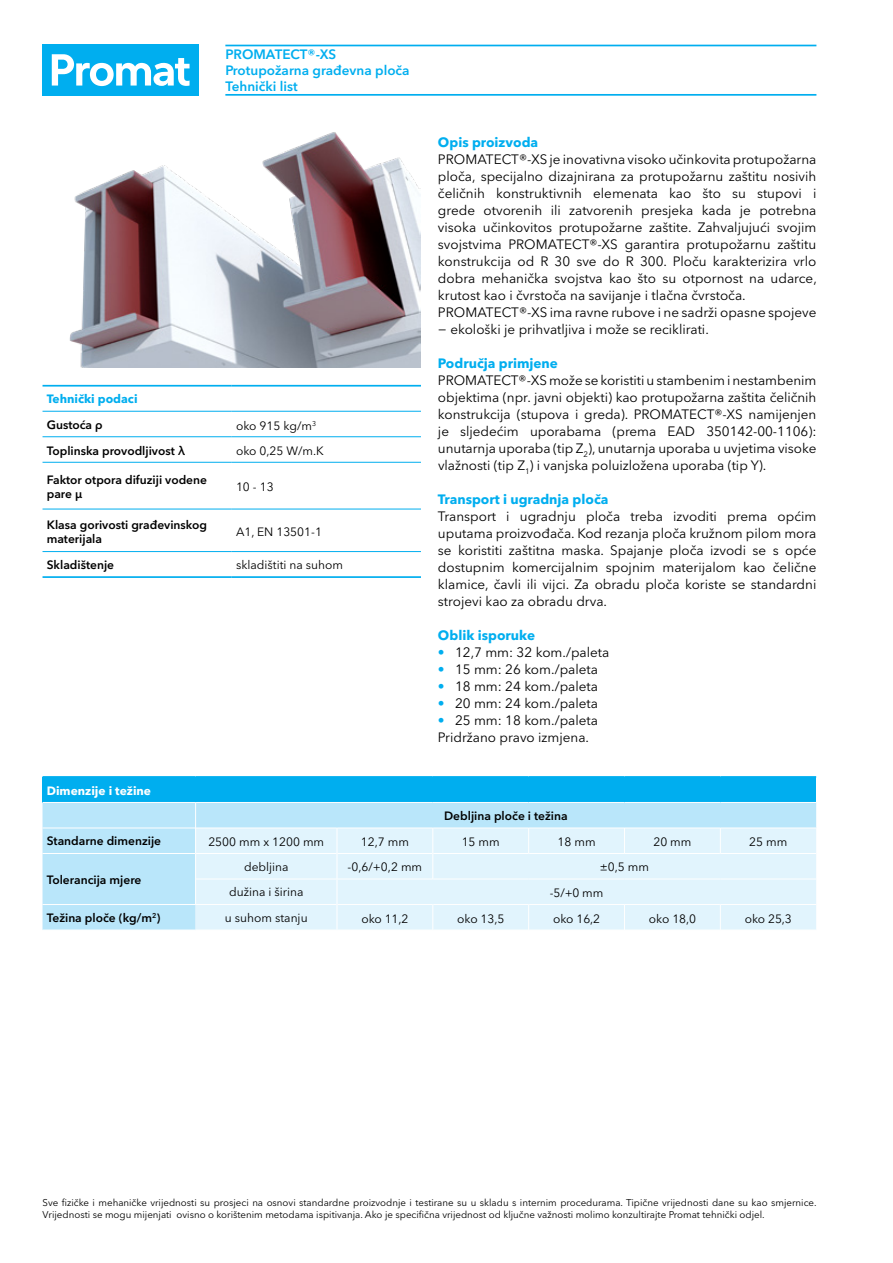
<style>
.page{position:relative;width:893px;height:1263px;background:#fff}
.page>*{position:absolute;margin:0;border:0;box-sizing:border-box;transform-origin:0 0}
.t1{font:13.5px/17px "Avenir Next W1 G";color:#000}
.t2{font:700 13.5px "Avenir Next W1 G";color:#00aeef}
.t3{font:600 13.5px/15.9px "Avenir Next W1 G";color:#00aeef}
.t4{font:12px "Avenir Next W1 G";color:#000}
.t5{font:600 12px/14.4px "Avenir Next W1 G";color:#000}
.t6{font:700 12px "Avenir Next W1 G";color:#fff}
.t7{font:700 12px "Avenir Next W1 G";color:#00aeef}
.t8{font:9.75px/12.8px "Avenir Next W1 G";color:#000}
.s1{color:#00aeef}
</style>
<div class="page">
<div style="left:43px;top:45px;width:156px;height:51px;background:#00aeef"></div>
<svg style="left:52px;top:54px;width:138px;height:32px"></svg>
<img style="left:69px;top:132px;width:352px;height:236px">
<hr style="left:225px;top:45px;width:591px;height:1px;background:#00aeef">
<hr style="left:225px;top:94px;width:591px;height:2px;background:#00aeef">
<hr style="left:43px;top:385px;width:189px;height:2px;background:#00aeef">
<hr style="left:232px;top:385px;width:189px;height:2px;background:#00aeef">
<hr style="left:43px;top:436px;width:189px;height:1px;background:#00aeef">
<hr style="left:232px;top:436px;width:189px;height:1px;background:#00aeef">
<hr style="left:43px;top:462px;width:189px;height:1px;background:#00aeef">
<hr style="left:232px;top:462px;width:189px;height:1px;background:#00aeef">
<hr style="left:43px;top:551px;width:189px;height:1px;background:#00aeef">
<hr style="left:232px;top:551px;width:189px;height:1px;background:#00aeef">
<hr style="left:43px;top:411px;width:189px;height:1px;background:#00aeef">
<hr style="left:232px;top:411px;width:189px;height:1px;background:#00aeef">
<hr style="left:43px;top:509px;width:189px;height:1px;background:#00aeef">
<hr style="left:232px;top:509px;width:189px;height:1px;background:#00aeef">
<hr style="left:43px;top:576px;width:189px;height:2px;background:#00aeef">
<hr style="left:232px;top:576px;width:189px;height:2px;background:#00aeef">
<div style="left:43px;top:777px;width:773px;height:25px;background:#00aeef"></div>
<div style="left:43px;top:803px;width:773px;height:127px;background:#b9e6fa"></div>
<div style="left:196px;top:828px;width:620px;height:102px;background:#e1f4fd"></div>
<hr style="left:43px;top:827px;width:152px;height:1px;background:#fff">
<hr style="left:196px;top:827px;width:141px;height:1px;background:#fff">
<hr style="left:337px;top:827px;width:95px;height:1px;background:#fff">
<hr style="left:433px;top:827px;width:95px;height:1px;background:#fff">
<hr style="left:529px;top:827px;width:95px;height:1px;background:#fff">
<hr style="left:625px;top:827px;width:95px;height:1px;background:#fff">
<hr style="left:721px;top:827px;width:95px;height:1px;background:#fff">
<hr style="left:43px;top:853px;width:152px;height:1px;background:#fff">
<hr style="left:196px;top:853px;width:141px;height:1px;background:#fff">
<hr style="left:337px;top:853px;width:95px;height:1px;background:#fff">
<hr style="left:433px;top:853px;width:95px;height:1px;background:#fff">
<hr style="left:529px;top:853px;width:95px;height:1px;background:#fff">
<hr style="left:625px;top:853px;width:95px;height:1px;background:#fff">
<hr style="left:721px;top:853px;width:95px;height:1px;background:#fff">
<hr style="left:196px;top:878px;width:141px;height:1px;background:#fff">
<hr style="left:337px;top:878px;width:95px;height:1px;background:#fff">
<hr style="left:433px;top:878px;width:96px;height:1px;background:#fff">
<hr style="left:529px;top:878px;width:95px;height:1px;background:#fff">
<hr style="left:624px;top:878px;width:96px;height:1px;background:#fff">
<hr style="left:720px;top:878px;width:96px;height:1px;background:#fff">
<hr style="left:43px;top:904px;width:152px;height:1px;background:#fff">
<hr style="left:196px;top:904px;width:141px;height:1px;background:#fff">
<hr style="left:337px;top:904px;width:95px;height:1px;background:#fff">
<hr style="left:433px;top:904px;width:95px;height:1px;background:#fff">
<hr style="left:529px;top:904px;width:95px;height:1px;background:#fff">
<hr style="left:625px;top:904px;width:95px;height:1px;background:#fff">
<hr style="left:721px;top:904px;width:95px;height:1px;background:#fff">
<svg style="left:528px;top:827px;width:1px;height:27px"></svg>
<svg style="left:624px;top:827px;width:1px;height:27px"></svg>
<svg style="left:720px;top:827px;width:1px;height:27px"></svg>
<svg style="left:432px;top:827px;width:1px;height:52px"></svg>
<svg style="left:195px;top:802px;width:1px;height:103px"></svg>
<svg style="left:337px;top:827px;width:1px;height:103px"></svg>
<svg style="left:432px;top:904px;width:1px;height:26px"></svg>
<svg style="left:528px;top:904px;width:1px;height:26px"></svg>
<svg style="left:624px;top:904px;width:1px;height:26px"></svg>
<svg style="left:720px;top:904px;width:1px;height:26px"></svg>
<hr style="left:43px;top:776px;width:153px;height:2px;background:#00aeef">
<hr style="left:196px;top:776px;width:141px;height:2px;background:#00aeef">
<hr style="left:337px;top:776px;width:96px;height:2px;background:#00aeef">
<hr style="left:433px;top:776px;width:96px;height:2px;background:#00aeef">
<hr style="left:529px;top:776px;width:95px;height:2px;background:#00aeef">
<hr style="left:624px;top:776px;width:96px;height:2px;background:#00aeef">
<hr style="left:720px;top:776px;width:96px;height:2px;background:#00aeef">
<p class="t3" style="left:225px;top:46px;width:186px">PROMATECT®-XS<br>Protupožarna građevna ploča<br>Tehnički list</p>
<p class="t7" style="left:47px;top:392px;width:92px">Tehnički podaci</p>
<p class="t5" style="left:47px;top:417px;width:57px">Gustoća ρ</p>
<p class="t4" style="left:236px;top:418px;width:82px">oko 915 kg/m<sup>3</sup></p>
<p class="t5" style="left:47px;top:444px;width:140px">Toplinska provodljivost λ</p>
<p class="t4" style="left:236px;top:444px;width:89px">oko 0,25 W/m.K</p>
<p class="t5" style="left:47px;top:472px;width:162px">Faktor otpora difuziji vodene pare µ</p>
<p class="t4" style="left:236px;top:480px;width:39px">10 - 13</p>
<p class="t5" style="left:47px;top:517px;width:162px">Klasa gorivosti građevinskog materijala</p>
<p class="t4" style="left:236px;top:524px;width:87px">A1, EN 13501-1</p>
<p class="t5" style="left:47px;top:557px;width:69px">Skladištenje</p>
<p class="t4" style="left:236px;top:558px;width:109px">skladištiti na suhom</p>
<p class="t6" style="left:47px;top:783px;width:106px">Dimenzije i težine</p>
<p class="t2" style="left:438px;top:134px;width:102px">Opis proizvoda</p>
<p class="t1" style="left:438px;top:151px;width:380px">PROMATECT®-XS je inovativna visoko učinkovita protupožarna ploča, specijalno dizajnirana za protupožarnu zaštitu nosivih čeličnih konstruktivnih elemenata kao što su stupovi i grede otvorenih ili zatvorenih presjeka kada je potrebna visoka učinkovitos protupožarne zaštite. Zahvaljujući svojim svojstvima PROMATECT®-XS garantira protupožarnu zaštitu konstrukcija od R 30 sve do R 300. Ploču karakterizira vrlo dobra mehanička svojstva kao što su otpornost na udarce, krutost kao i čvrstoča na savijanje i tlačna čvrstoča.<br>PROMATECT®-XS ima ravne rubove i ne sadrži opasne spojeve − ekološki je prihvatljiva i može se reciklirati.</p>
<p class="t2" style="left:438px;top:355px;width:121px">Područja primjene</p>
<p class="t1" style="left:438px;top:372px;width:380px;text-align:justify">PROMATECT®-XS može se koristiti u stambenim i nestambenim objektima (npr. javni objekti) kao protupožarna zaštita čeličnih konstrukcija (stupova i greda). PROMATECT®-XS namijenjen je sljedećim uporabama (prema EAD 350142-00-1106): unutarnja uporaba (tip Z<sub>2</sub>), unutarnja uporaba u uvjetima visoke vlažnosti (tip Z<sub>1</sub>) i vanjska poluizložena uporaba (tip Y).</p>
<p class="t2" style="left:438px;top:491px;width:172px">Transport i ugradnja ploča</p>
<p class="t1" style="left:438px;top:508px;width:380px;text-align:justify">Transport i ugradnju ploča treba izvoditi prema općim uputama proizvođača. Kod rezanja ploča kružnom pilom mora se koristiti zaštitna maska. Spajanje ploča izvodi se s opće dostupnim komercijalnim spojnim materijalom kao čelične klamice, čavli ili vijci. Za obradu ploča koriste se standardni strojevi kao za obradu drva.</p>
<p class="t2" style="left:438px;top:627px;width:99px">Oblik isporuke</p>
<p class="t1" style="left:438px;top:644px;width:173px"><span class="s1">•</span> 12,7 mm: 32 kom./paleta</p>
<p class="t1" style="left:438px;top:661px;width:162px"><span class="s1">•</span> 15 mm: 26 kom./paleta</p>
<p class="t1" style="left:438px;top:678px;width:162px"><span class="s1">•</span> 18 mm: 24 kom./paleta</p>
<p class="t1" style="left:438px;top:695px;width:162px"><span class="s1">•</span> 20 mm: 24 kom./paleta</p>
<p class="t1" style="left:438px;top:712px;width:162px"><span class="s1">•</span> 25 mm: 18 kom./paleta<br>Pridržano pravo izmjena.</p>
<p class="t5" style="left:444px;top:808px;width:125px">Debljina ploče i težina</p>
<p class="t5" style="left:47px;top:834px;width:116px">Standarne dimenzije</p>
<p class="t4" style="left:208px;top:835px;width:117px">2500 mm x 1200 mm</p>
<p class="t4" style="left:361px;top:835px;width:50px">12,7 mm</p>
<p class="t4" style="left:462px;top:835px;width:40px">15 mm</p>
<p class="t4" style="left:557px;top:835px;width:40px">18 mm</p>
<p class="t4" style="left:653px;top:835px;width:40px">20 mm</p>
<p class="t4" style="left:749px;top:835px;width:40px">25 mm</p>
<p class="t5" style="left:47px;top:872px;width:96px">Tolerancija mjere</p>
<p class="t4" style="left:244px;top:859px;width:46px">debljina</p>
<p class="t4" style="left:348px;top:859px;width:76px">-0,6/+0,2 mm</p>
<p class="t4" style="left:600px;top:859px;width:51px">±0,5 mm</p>
<p class="t4" style="left:229px;top:885px;width:76px">dužina i širina</p>
<p class="t4" style="left:550px;top:886px;width:55px">-5/+0 mm</p>
<p class="t5" style="left:47px;top:910px;width:115px">Težina ploče (kg/m<sup>2</sup>)</p>
<p class="t4" style="left:225px;top:911px;width:84px">u suhom stanju</p>
<p class="t4" style="left:361px;top:911px;width:49px">oko 11,2</p>
<p class="t4" style="left:457px;top:911px;width:49px">oko 13,5</p>
<p class="t4" style="left:553px;top:911px;width:49px">oko 16,2</p>
<p class="t4" style="left:649px;top:911px;width:49px">oko 18,0</p>
<p class="t4" style="left:745px;top:911px;width:49px">oko 25,3</p>
<p class="t8" style="left:43px;top:1196px;width:776px">Sve fizičke i mehaničke vrijednosti su prosjeci na osnovi standardne proizvodnje i testirane su u skladu s internim procedurama. Tipične vrijednosti dane su kao smjernice.<br>Vrijednosti se mogu mijenjati ovisno o korištenim metodama ispitivanja. Ako je specifična vrijednost od ključne važnosti molimo konzultirajte Promat tehnički odjel.</p>
</div>
